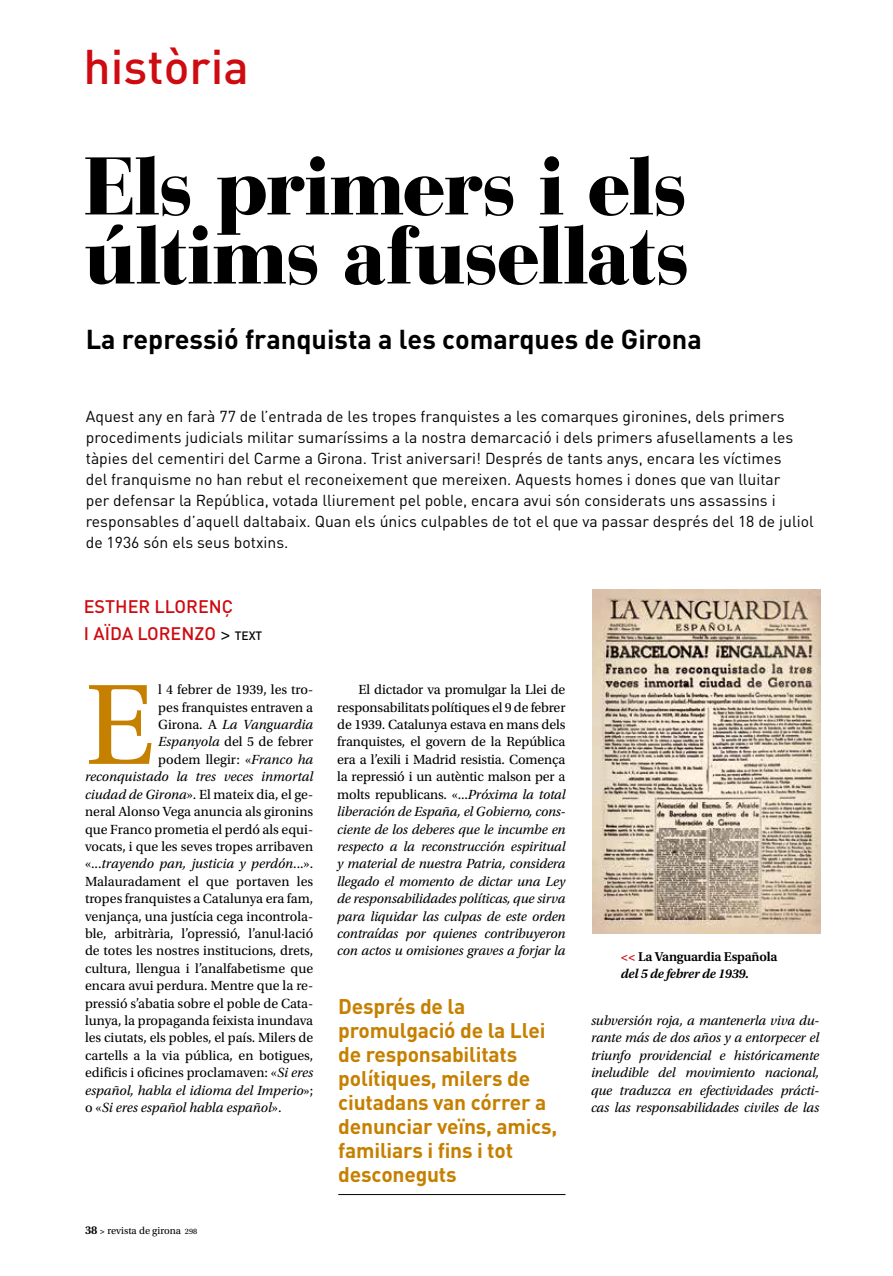
<style>
.page{position:relative;width:893px;height:1276px;background:#fff}
.page>*{position:absolute;margin:0;border:0;box-sizing:border-box;transform-origin:0 0}
.t1{font:120.6px "Utopia Std";color:#c68000}
.t2{font:900 81px/69px "Bauer Bodoni Std";letter-spacing:-.03em;color:#000}
.t3{font:500 48px "FFDIN Pro";color:#ce0b10}
.t4{font:700 27px "FFDIN Pro";color:#000}
.t5{font:700 21px/24px "FFDIN Pro";letter-spacing:-.01em;color:#c68000}
.t6{font:500 18px/27px "FFDIN Pro";color:#ce0b10}
.t7{font:15.75px/21px "FFDIN Pro";color:#000}
.t8{font:italic 13.95px/17.4px "Utopia Std";letter-spacing:-.005em;color:#000;text-align:justify}
.t9{font:13.95px "Utopia Std";color:#000}
.t10{font:600 13.5px/17.4px "Utopia Std";letter-spacing:-.015em;color:#000}
.t11{font:10.5px "Utopia Std";color:#000}
.s1{font-family:"Utopia Std";font-weight:600;color:#000}
.s2{font-size:12px;color:#000}
.s3{font-style:normal}
.s4{font-style:italic}
.s5{font-weight:600;font-size:12px}
.s6{font-weight:600;font-size:9px}
.s7{font-size:8.25px}
.s8{font-style:italic;color:#ce0b10}
</style>
<div class="page">
<hr style="left:338px;top:1194px;width:227px;height:1px;background:#000">
<img style="left:592px;top:590px;width:229px;height:343px">
<h3 class="t3" style="left:84px;top:27px;width:167px">història</h3>
<h2 class="t2" style="left:84px;top:152px;width:608px">Els primers i els últims afusellats</h2>
<h3 class="t4" style="left:86px;top:317px;width:618px">La repressió franquista a les comarques de Girona</h3>
<p class="t7" style="left:86px;top:404px;width:729px">Aquest any en farà 77 de l’entrada de les tropes franquistes a les comarques gironines, dels primers procediments judicials militar sumaríssims a la nostra demarcació i dels primers afusellaments a les tàpies del cementiri del Carme a Girona. Trist aniversari! Després de tants anys, encara les víctimes<br>del franquisme no han rebut el reconeixement que mereixen. Aquests homes i dones que van lluitar<br>per defensar la República, votada lliurement pel poble, encara avui són considerats uns assassins i responsables d’aquell daltabaix. Quan els únics culpables de tot el que va passar després del 18 de juliol de 1936 són els seus botxins.</p>
<p class="t6" style="left:84px;top:590px;width:180px">ESTHER LLORENÇ<br>I AÏDA LORENZO <span class="s1">&gt;</span> <span class="s2">TEXT</span></p>
<h1 class="t1" style="left:85px;top:659px;width:71px">E</h1>
<p class="t9" style="left:158px;top:682px;width:157px">l 4 febrer de 1939, les tro-</p>
<p class="t9" style="left:158px;top:699px;width:157px">pes franquistes entraven a</p>
<p class="t8" style="left:158px;top:716px;width:157px"><span class="s3">Girona. A</span> La Vanguardia</p>
<p class="t9" style="left:158px;top:734px;width:157px"><span class="s4">Espanyola</span> del 5 de febrer</p>
<p class="t9" style="left:158px;top:752px;width:157px">podem llegir: «<span class="s4">Franco ha</span></p>
<p class="t8" style="left:85px;top:768px;width:230px">reconquistado la tres veces inmortal</p>
<p class="t9" style="left:85px;top:786px;width:230px"><span class="s4">ciudad de Girona</span>». El mateix dia, el ge-</p>
<p class="t9" style="left:85px;top:804px;width:230px">neral Alonso Vega anuncia als gironins</p>
<p class="t9" style="left:85px;top:821px;width:230px">que Franco prometia el perdó als equi-</p>
<p class="t9" style="left:85px;top:839px;width:230px">vocats, i que les seves tropes arribaven</p>
<p class="t8" style="left:85px;top:855px;width:230px"><span class="s3">«...</span>trayendo pan, justicia y perdón<span class="s3">...».</span></p>
<p class="t9" style="left:85px;top:873px;width:230px">Malauradament el que portaven les</p>
<p class="t9" style="left:85px;top:891px;width:230px">tropes franquistes a Catalunya era fam,</p>
<p class="t9" style="left:85px;top:908px;width:230px">venjança, una justícia cega incontrola-</p>
<p class="t9" style="left:85px;top:926px;width:230px">ble, arbitrària, l’opressió, l’anul·lació</p>
<p class="t9" style="left:85px;top:943px;width:230px">de totes les nostres institucions, drets,</p>
<p class="t9" style="left:85px;top:960px;width:230px">cultura, llengua i l’analfabetisme que</p>
<p class="t9" style="left:85px;top:978px;width:230px">encara avui perdura. Mentre que la re-</p>
<p class="t9" style="left:85px;top:995px;width:230px">pressió s’abatia sobre el poble de Cata-</p>
<p class="t9" style="left:85px;top:1013px;width:230px">lunya, la propaganda feixista inundava</p>
<p class="t9" style="left:85px;top:1030px;width:230px">les ciutats, els pobles, el país. Milers de</p>
<p class="t9" style="left:85px;top:1047px;width:230px">cartells a la via pública, en botigues,</p>
<p class="t9" style="left:85px;top:1065px;width:230px">edificis i oficines proclamaven: «<span class="s4">Si eres</span></p>
<p class="t8" style="left:85px;top:1081px;width:230px">español, habla el idioma del Imperio<span class="s3">»;</span></p>
<p class="t8" style="left:85px;top:1099px;width:198px"><span class="s3">o «</span>Si eres español habla español<span class="s3">».</span></p>
<p class="t11" style="left:85px;top:1224px;width:114px"><span class="s5">38</span> <span class="s6">&gt;</span> revista de girona <span class="s7">298</span></p>
<p class="t8" style="left:337px;top:681px;width:230px;text-indent:21px"><span class="s3">El dictador va promulgar la Llei de responsabilitats polítiques el 9 de febrer de 1939. Catalunya estava en mans dels franquistes, el govern de la República era a l’exili i Madrid resistia. Comença la repressió i un autèntic malson per a molts republicans. «...</span>Próxima la total liberación de España, el Gobierno, cons&shy;ciente de los deberes que le incumbe en respecto a la reconstrucción espiritual y material de nuestra Patria, considera llegado el momento de dictar una Ley de responsabilidades políticas, que sirva para liquidar las culpas de este orden contraídas por quienes contribuyeron con actos u omisiones graves a forjar la</p>
<h3 class="t5" style="left:338px;top:991px;width:221px">Després de la promulgació de la Llei de responsabilitats polítiques, milers de ciutadans van córrer a denunciar veïns, amics, familiars i fins i tot desconeguts</h3>
<p class="t10" style="left:621px;top:948px;width:158px"><span class="s8">&lt;&lt;</span> La Vanguardia Española <span class="s4">del 5 de febrer de 1939.</span></p>
<p class="t8" style="left:591px;top:1012px;width:230px">subversión roja, a mantenerla viva du&shy;rante más de dos años y a entorpecer el triunfo providencial e históricamente ineludible del movimiento nacional, que traduzca en efectividades prácti&shy;cas las responsabilidades civiles de las</p>
</div>
